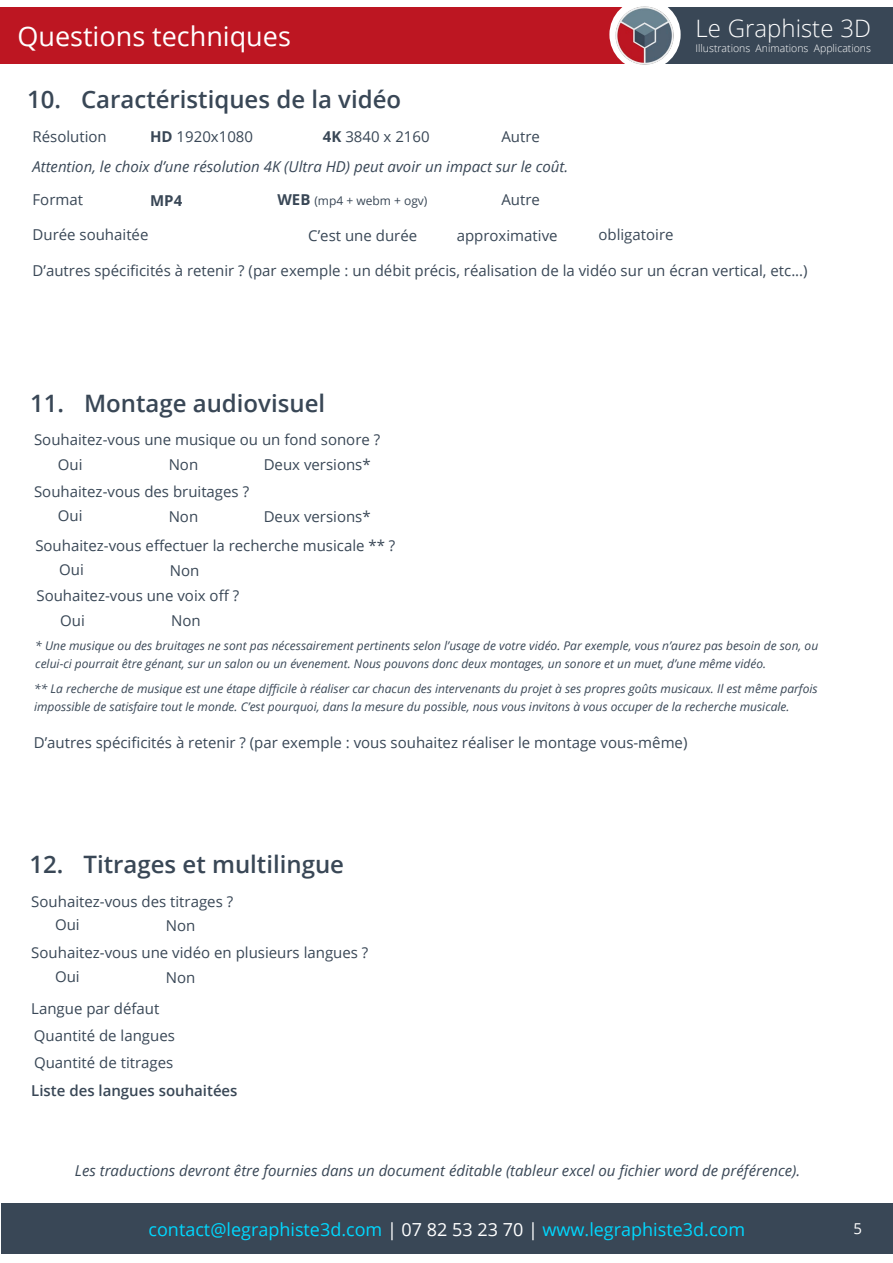
<style>
.page{position:relative;width:893px;height:1263px;background:#fff}
.page>*{position:absolute;margin:0;border:0;box-sizing:border-box;transform-origin:0 0}
.t1{font:27px "Open Sans";color:#fff}
.t2{font:600 24px "Open Sans";color:#394756}
.t3{font:300 24px "Open Sans";color:#fff}
.t4{font:18px "Open Sans";color:#00d8ff}
.t5{font:15px/24.5px "Open Sans";color:#394756}
.t6{font:italic 15px "Open Sans";color:#394756}
.t7{font:600 15px "Open Sans";color:#394756}
.t8{font:700 15px "Open Sans";color:#394756}
.t9{font:15px "Open Sans";color:#fff}
.t10{font:italic 12px/18px "Open Sans";color:#394756}
.t11{font:12px "Open Sans";color:#394756}
.t12{font:300 10.5px "Open Sans";color:#fff}
.s1{font-weight:700}
.s2{font-weight:700;font-size:15px}
.s3{color:#fff}
</style>
<div class="page">
<div style="left:0;top:7px;width:893px;height:56px;background:#394756"></div>
<div style="left:0;top:7px;width:645px;height:56px;background:#bd1622"></div>
<svg style="left:609px;top:15px;width:72px;height:49px"></svg>
<div style="left:1px;top:1203px;width:892px;height:51px;background:#394756"></div>
<img style="left:614px;top:6px;width:61px;height:59px">
<h1 class="t1" style="left:17px;top:17px;width:275px">Questions techniques</h1>
<h2 class="t2" style="left:27px;top:83px;width:376px">10. Caractéristiques de la vidéo</h2>
<p class="t5" style="left:33px;top:124px;width:76px">Résolution</p>
<p class="t5" style="left:150px;top:124px;width:104px"><span class="s1">HD</span> 1920x1080</p>
<p class="t5" style="left:323px;top:124px;width:108px"><span class="s1">4K</span> 3840 x 2160</p>
<p class="t5" style="left:501px;top:124px;width:40px">Autre</p>
<p class="t6" style="left:33px;top:156px;width:537px">Attention, le choix d’une résolution 4K (Ultra HD) peut avoir un impact sur le coût.</p>
<p class="t5" style="left:33px;top:187px;width:52px">Format</p>
<p class="t8" style="left:150px;top:190px;width:34px">MP4</p>
<p class="t11" style="left:277px;top:192px;width:151px"><span class="s2">WEB</span> (mp4 + webm + ogv)</p>
<p class="t5" style="left:501px;top:187px;width:40px">Autre</p>
<p class="t5" style="left:33px;top:222px;width:117px">Durée souhaitée</p>
<p class="t5" style="left:308px;top:223px;width:110px">C’est une durée</p>
<p class="t5" style="left:457px;top:223px;width:102px">approximative</p>
<p class="t5" style="left:598px;top:222px;width:77px">obligatoire</p>
<h2 class="t3" style="left:695px;top:12px;width:177px">Le Graphiste 3D</h2>
<p class="t12" style="left:695px;top:41px;width:177px">Illustrations Animations Applications</p>
<p class="t5" style="left:33px;top:258px;width:777px">D’autres spécificités à retenir ? (par exemple : un débit précis, réalisation de la vidéo sur un écran vertical, etc...)</p>
<h2 class="t2" style="left:30px;top:387px;width:297px">11. Montage audiovisuel</h2>
<p class="t5" style="left:58px;top:427px;width:324px;text-indent:-24px">Souhaitez-vous une musique ou un fond sonore ?<br>Oui</p>
<p class="t5" style="left:264px;top:452px;width:109px">Deux versions*</p>
<p class="t5" style="left:34px;top:451px;width:216px;line-height:26.5px;text-indent:135px">Non<br>Souhaitez-vous des bruitages ?</p>
<p class="t5" style="left:58px;top:503px;width:26px">Oui</p>
<p class="t5" style="left:264px;top:504px;width:109px">Deux versions*</p>
<p class="t5" style="left:35px;top:502px;width:362px;line-height:28.7px;text-indent:133px">Non<br>Souhaitez-vous effectuer la recherche musicale ** ?</p>
<p class="t5" style="left:59px;top:557px;width:26px">Oui</p>
<p class="t5" style="left:170px;top:558px;width:31px">Non</p>
<p class="t5" style="left:60px;top:583px;width:180px;text-indent:-24px">Souhaitez-vous une voix off ?<br>Oui</p>
<p class="t5" style="left:171px;top:608px;width:31px">Non</p>
<p class="t10" style="left:35px;top:637px;width:784px">* Une musique ou des bruitages ne sont pas nécessairement pertinents selon l’usage de votre vidéo. Par exemple, vous n’aurez pas besoin de son, ou celui-ci pourrait être génant, sur un salon ou un évenement. Nous pouvons donc deux montages, un sonore et un muet, d’une même vidéo.</p>
<p class="t10" style="left:34px;top:679px;width:785px">** La recherche de musique est une étape difficile à réaliser car chacun des intervenants du projet à ses propres goûts musicaux. Il est même parfois impossible de satisfaire tout le monde. C’est pourquoi, dans la mesure du possible, nous vous invitons à vous occuper de la recherche musicale.</p>
<p class="t5" style="left:34px;top:730px;width:655px">D’autres spécificités à retenir ? (par exemple : vous souhaitez réaliser le montage vous-même)</p>
<h2 class="t2" style="left:29px;top:847px;width:316px">12. Titrages et multilingue</h2>
<p class="t5" style="left:55px;top:890px;width:180px;line-height:23.1px;text-indent:-24px">Souhaitez-vous des titrages ?<br>Oui</p>
<p class="t5" style="left:31px;top:911px;width:339px;line-height:27.2px;text-indent:135px">Non<br>Souhaitez-vous une vidéo en plusieurs langues ?</p>
<p class="t5" style="left:55px;top:964px;width:26px">Oui</p>
<p class="t5" style="left:166px;top:964px;width:31px">Non</p>
<p class="t5" style="left:31px;top:994px;width:145px;line-height:27px">Langue par défaut<br>Quantité de langues<br>Quantité de titrages</p>
<p class="t7" style="left:31px;top:1080px;width:208px">Liste des langues souhaitées</p>
<p class="t6" style="left:75px;top:1160px;width:727px">Les traductions devront être fournies dans un document éditable (tableur excel ou fichier word de préférence).</p>
<p class="t4" style="left:149px;top:1217px;width:598px">contact@legraphiste3d.com <span class="s3">| 07 82 53 23 70 |</span> www.legraphiste3d.com</p>
<p class="t9" style="left:853px;top:1218px;width:10px">5</p>
</div>
